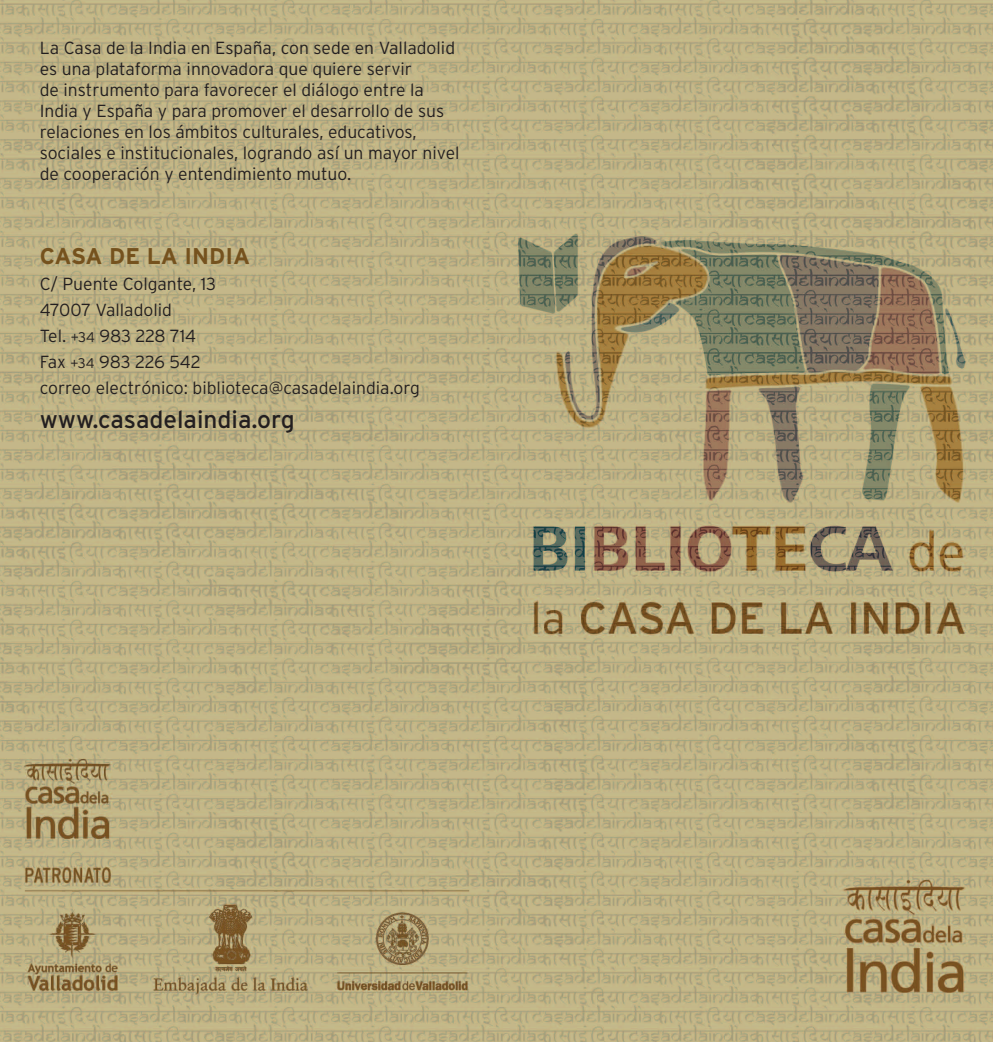
<style>
.page{position:relative;width:993px;height:1042px;background:#fff}
.page>*{position:absolute;margin:0;border:0;box-sizing:border-box;transform-origin:0 0}
.t1{font:24.5px "Interstate";color:#231f20}
.t2{font:700 22.75px "Interstate";color:#75521e}
.t3{font:300 17.5px/21px "Interstate";color:#231f20}
.s1{font-size:14px}
</style>
<div class="page">
<img style="left:0;top:0;width:992px;height:1042px">
<p class="t3" style="left:40px;top:37px;width:421px">La Casa de la India en España, con sede en Valladolid es una plataforma innovadora que quiere servir<br>de instrumento para favorecer el diálogo entre la India y España y para promover el desarrollo de sus relaciones en los ámbitos culturales, educativos, sociales e institucionales, logrando así un mayor nivel de cooperación y entendimiento mutuo.</p>
<h2 class="t2" style="left:40px;top:243px;width:212px">CASA DE LA INDIA</h2>
<p class="t3" style="left:40px;top:271px;width:381px;line-height:25.9px">C/ Puente Colgante, 13<br>47007 Valladolid<br>Tel. <span class="s1">+34</span> 983 228 714<br>Fax <span class="s1">+34</span> 983 226 542<br>correo electrónico: biblioteca@casadelaindia.org</p>
<h1 class="t1" style="left:40px;top:406px;width:256px">www.casadelaindia.org</h1>
</div>
